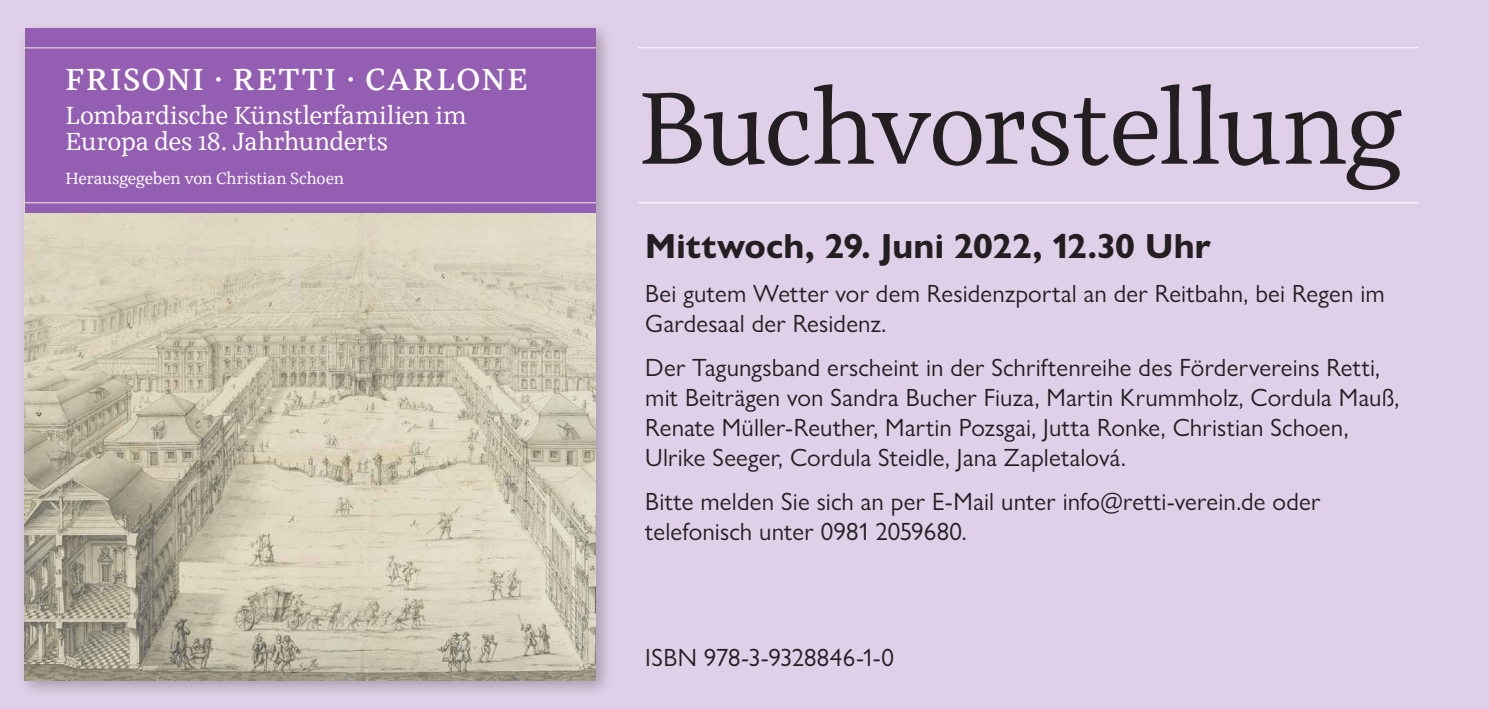
<style>
.page{position:relative;width:1489px;height:709px;background:#fff}
.page>*{position:absolute;margin:0;border:0;box-sizing:border-box;transform-origin:0 0}
.t1{font:102.5px "Kaius Pro";letter-spacing:-.015em;color:#231f20}
.t2{font:700 35px "Gill Sans Nova";letter-spacing:.005em;color:#231f20}
.t3{font:500 30.75px "Kaius Pro";letter-spacing:.065em;color:#fff}
.t4{font:25px/30px "Gill Sans Nova";letter-spacing:.005em;color:#231f20}
.t5{font:25px/25.8px "Kaius Pro";letter-spacing:-.005em;color:#fff}
.t6{font:16.25px "Kaius Pro";letter-spacing:-.005em;color:#fff}
</style>
<div class="page">
<div style="left:0;top:0;width:1488px;height:709px;background:#dfcfe8"></div>
<div style="left:16px;top:20px;width:598px;height:679px;background:#231f20;opacity:.3"></div>
<img style="left:25px;top:213px;width:570px;height:467px">
<div style="left:25px;top:28px;width:570px;height:185px;background:#945eb2"></div>
<hr style="left:25px;top:202px;width:570px;height:1px;background:#f1ede4">
<hr style="left:25px;top:47px;width:570px;height:1px;background:#f1ede4">
<hr style="left:638px;top:47px;width:779px;height:1px;background:#fff">
<hr style="left:638px;top:202px;width:779px;height:1px;background:#fff">
<p class="t3" style="left:66px;top:52px;width:463px">FRISONI · RETTI · CARLONE</p>
<p class="t5" style="left:66px;top:101px;width:402px">Lombardische Künstlerfamilien im<br>Europa des 18. Jahrhunderts</p>
<p class="t6" style="left:66px;top:164px;width:280px">Herausgegeben von Christian Schoen</p>
<h1 class="t1" style="left:638px;top:38px;width:766px">Buchvorstellung</h1>
<h2 class="t2" style="left:645px;top:224px;width:567px">Mittwoch, 29. Juni 2022, 12.30 Uhr</h2>
<p class="t4" style="left:645px;top:278px;width:741px">Bei gutem Wetter vor dem Residenzportal an der Reitbahn, bei Regen im<br>Gardesaal der Residenz.</p>
<p class="t4" style="left:645px;top:352px;width:755px">Der Tagungsband erscheint in der Schriftenreihe des Fördervereins Retti, mit Beiträgen von Sandra Bucher Fiuza, Martin Krummholz, Cordula Mauß, Renate Müller-Reuther, Martin Pozsgai, Jutta Ronke, Christian Schoen, Ulrike Seeger, Cordula Steidle, Jana Zapletalová.</p>
<p class="t4" style="left:645px;top:486px;width:676px">Bitte melden Sie sich an per E-Mail unter info@retti-verein.de oder telefonisch unter 0981 2059680.</p>
<p class="t4" style="left:645px;top:642px;width:250px">ISBN 978-3-9328846-1-0</p>
</div>
